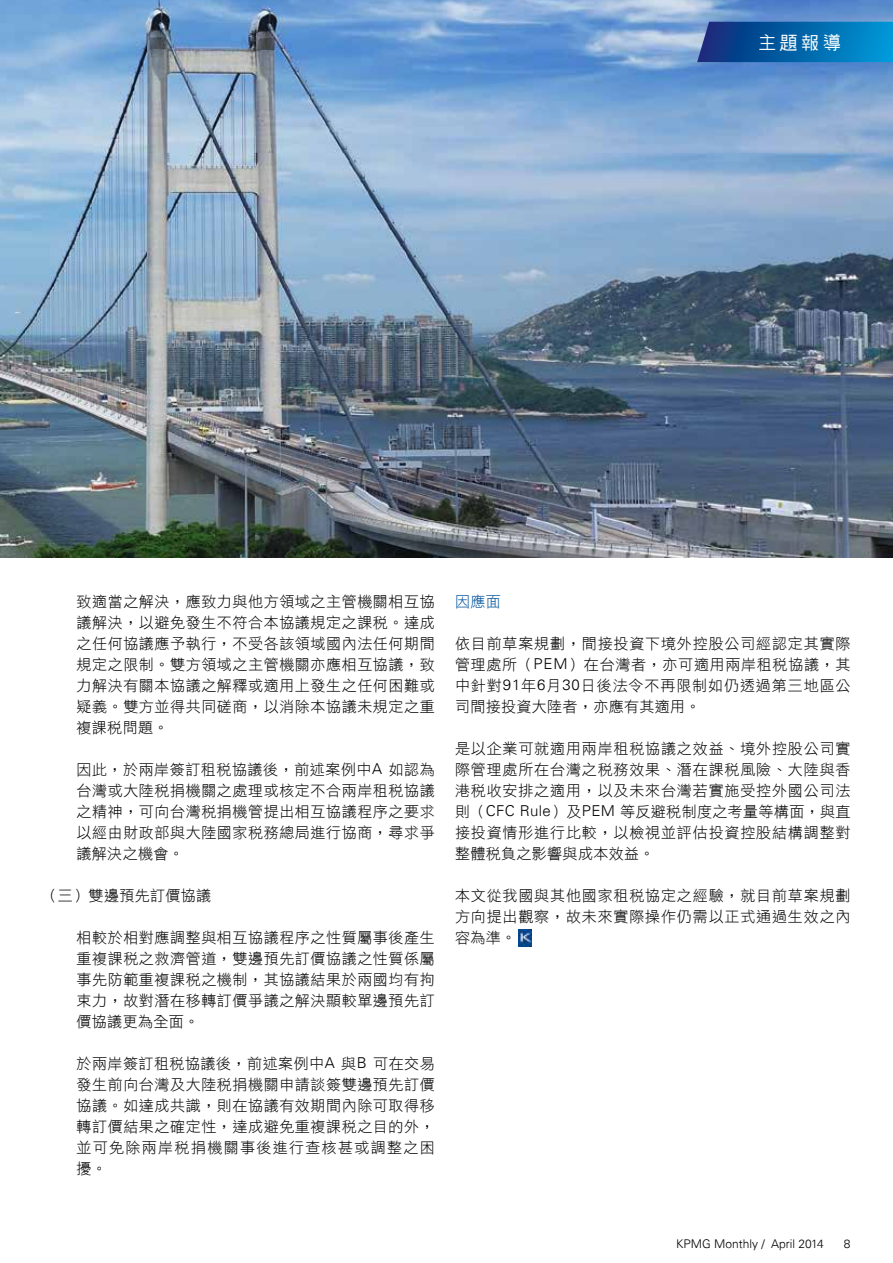
<style>
.page{position:relative;width:893px;height:1263px;background:#fff}
.page>*{position:absolute;margin:0;border:0;box-sizing:border-box;transform-origin:0 0}
.t1{font:18px "DF Hei Md HK BF";color:#fff}
.t2{font:15px/21px "DF Hei Lt HK BF";letter-spacing:.04em;color:#000;text-align:justify}
.t3{font:15px "DF Hei Lt HK BF";color:#00529b}
.t4{font:300 12px "Univers 45";color:#000}
.s1{font-family:"Univers 45";font-weight:300}
</style>
<div class="page">
<img style="left:0;top:0;width:893px;height:557px">
<img style="left:519px;top:930px;width:12px;height:16px">
<svg style="left:697px;top:22px;width:196px;height:40px;background:#0864a9"></svg>
<p class="t1" style="left:758px;top:33px;width:84px">主題報導</p>
<p class="t2" style="left:77px;top:591px;width:360px">致適當之解決，應致力與他方領域之主管機關相互協議解決，以避免發生不符合本協議規定之課稅。達成之任何協議應予執行，不受各該領域國內法任何期間規定之限制。雙方領域之主管機關亦應相互協議，致力解決有關本協議之解釋或適用上發生之任何困難或疑義。雙方並得共同磋商，以消除本協議未規定之重複課稅問題。</p>
<p class="t2" style="left:77px;top:759px;width:360px">因此，於兩岸簽訂租稅協議後，前述案例中<span class="s1">A</span> 如認為台灣或大陸稅捐機關之處理或核定不合兩岸租稅協議之精神，可向台灣稅捐機管提出相互協議程序之要求以經由財政部與大陸國家稅務總局進行協商，尋求爭議解決之機會。</p>
<p class="t2" style="left:43px;top:885px;width:170px">（三）雙邊預先訂價協議</p>
<p class="t2" style="left:77px;top:927px;width:360px">相較於相對應調整與相互協議程序之性質屬事後產生重複課稅之救濟管道，雙邊預先訂價協議之性質係屬事先防範重複課稅之機制，其協議結果於兩國均有拘束力，故對潛在移轉訂價爭議之解決顯較單邊預先訂價協議更為全面。</p>
<p class="t2" style="left:77px;top:1053px;width:360px">於兩岸簽訂租稅協議後，前述案例中<span class="s1">A</span> 與<span class="s1">B</span> 可在交易發生前向台灣及大陸稅捐機關申請談簽雙邊預先訂價協議。如達成共識，則在協議有效期間內除可取得移轉訂價結果之確定性，達成避免重複課稅之目的外，並可免除兩岸稅捐機關事後進行查核甚或調整之困擾。</p>
<p class="t3" style="left:455px;top:594px;width:47px">因應面</p>
<p class="t2" style="left:455px;top:633px;width:397px">依目前草案規劃，間接投資下境外控股公司經認定其實際管理處所（<span class="s1">PEM</span>）在台灣者，亦可適用兩岸租稅協議，其中針對<span class="s1">91</span>年<span class="s1">6</span>月<span class="s1">30</span>日後法令不再限制如仍透過第三地區公司間接投資大陸者，亦應有其適用。</p>
<p class="t2" style="left:455px;top:738px;width:397px">是以企業可就適用兩岸租稅協議之效益、境外控股公司實際管理處所在台灣之稅務效果、潛在課稅風險、大陸與香港稅收安排之適用，以及未來台灣若實施受控外國公司法則（<span class="s1">CFC Rule</span>）及<span class="s1">PEM</span> 等反避稅制度之考量等構面，與直接投資情形進行比較，以檢視並評估投資控股結構調整對整體稅負之影響與成本效益。</p>
<p class="t2" style="left:455px;top:885px;width:397px">本文從我國與其他國家租稅協定之經驗，就目前草案規劃方向提出觀察，故未來實際操作仍需以正式通過生效之內容為準。</p>
<p class="t4" style="left:676px;top:1237px;width:149px">KPMG Monthly / April 2014</p>
<p class="t4" style="left:844px;top:1237px;width:8px">8</p>
</div>
